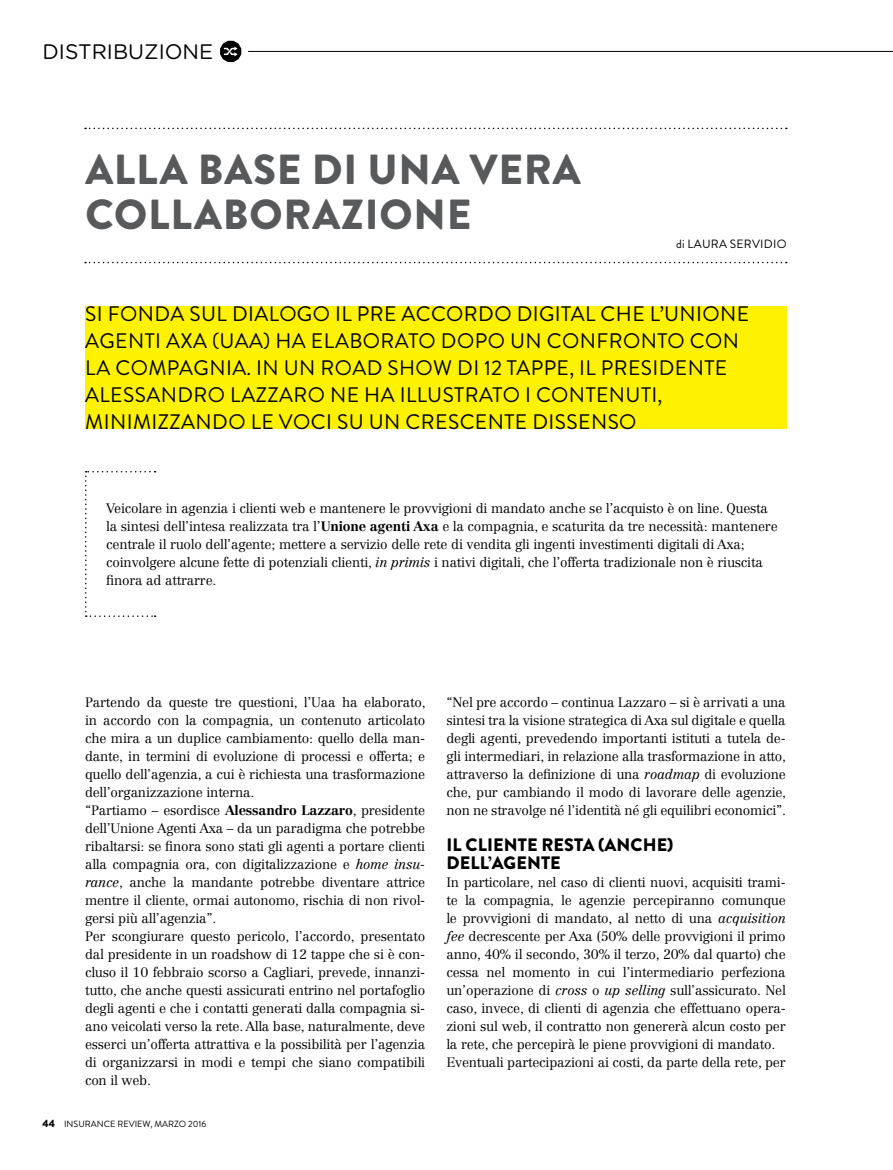
<style>
.page{position:relative;width:893px;height:1170px;background:#fff}
.page>*{position:absolute;margin:0;border:0;box-sizing:border-box;transform-origin:0 0}
.t1{font:900 42px/45px "Brandon Grotesque";letter-spacing:.02em;color:#58595b}
.t2{font:21px/27px "Brandon Grotesque";letter-spacing:.02em;color:#000}
.t3{font:21px "Gotham Rounded";color:#000}
.t4{font:900 18px "Brandon Grotesque";color:#000}
.t5{font:300 13.5px/18px "Centennial LT Std";letter-spacing:-.015em;color:#000}
.t6{font:12px "Brandon Grotesque";letter-spacing:.02em;color:#000}
.t7{font:9px "Brandon Grotesque";color:#000}
.s1{font-weight:700}
.s2{font-style:italic}
.s3{font-weight:900;font-size:10.5px}
</style>
<div class="page">
<div style="left:85px;top:306px;width:702px;height:122px;background:#fff200"></div>
<svg style="left:85px;top:262px;width:702px;height:1px"></svg>
<svg style="left:85px;top:128px;width:702px;height:1px"></svg>
<svg style="left:85px;top:471px;width:71px;height:146px"></svg>
<svg style="left:220px;top:41px;width:21px;height:21px"></svg>
<hr style="left:248px;top:51px;width:645px;height:1px;background:#000">
<h2 class="t3" style="left:43px;top:37px;width:172px">DISTRIBUZIONE</h2>
<h1 class="t1" style="left:85px;top:148px;width:497px">ALLA BASE DI UNA VERA<br>COLLABORAZIONE</h1>
<p class="t6" style="left:676px;top:235px;width:112px">di LAURA SERVIDIO</p>
<p class="t2" style="left:85px;top:300px;width:666px">SI FONDA SUL DIALOGO IL PRE ACCORDO DIGITAL CHE L’UNIONE AGENTI AXA (UAA) HA ELABORATO DOPO UN CONFRONTO CON LA COMPAGNIA. IN UN ROAD SHOW DI 12 TAPPE, IL PRESIDENTE ALESSANDRO LAZZARO NE HA ILLUSTRATO I CONTENUTI, MINIMIZZANDO LE VOCI SU UN CRESCENTE DISSENSO</p>
<p class="t5" style="left:106px;top:499px;width:673px">Veicolare in agenzia i clienti web e mantenere le provvigioni di mandato anche se l’acquisto è on line. Questa la sintesi dell’intesa realizzata tra l’<span class="s1">Unione agenti Axa</span> e la compagnia, e scaturita da tre necessità: mantenere centrale il ruolo dell’agente; mettere a servizio delle rete di vendita gli ingenti investimenti digitali di Axa; coinvolgere alcune fette di potenziali clienti, <span class="s2">in primis</span> i nativi digitali, che l’offerta tradizionale non è riuscita finora ad attrarre.</p>
<p class="t5" style="left:85px;top:693px;width:342px">Partendo da queste tre questioni, l’Uaa ha elaborato, in accordo con la compagnia, un contenuto articolato che mira a un duplice cambiamento: quello della man&shy;dante, in termini di evoluzione di processi e offerta; e quello dell’agenzia, a cui è richiesta una trasformazione dell’organizzazione interna.<br>“Partiamo – esordisce <span class="s1">Alessandro Lazzaro</span>, presidente dell’Unione Agenti Axa – da un paradigma che potrebbe ribaltarsi: se finora sono stati gli agenti a portare clienti alla compagnia ora, con digitalizzazione e <span class="s2">home insu&shy;rance</span>, anche la mandante potrebbe diventare attrice mentre il cliente, ormai autonomo, rischia di non rivol&shy;gersi più all’agenzia”.<br>Per scongiurare questo pericolo, l’accordo, presentato dal presidente in un roadshow di 12 tappe che si è con&shy;cluso il 10 febbraio scorso a Cagliari, prevede, innanzi&shy;tutto, che anche questi assicurati entrino nel portafoglio degli agenti e che i contatti generati dalla compagnia si&shy;ano veicolati verso la rete. Alla base, naturalmente, deve esserci un’offerta attrattiva e la possibilità per l’agenzia di organizzarsi in modi e tempi che siano compatibili con il web.</p>
<p class="t5" style="left:446px;top:692px;width:341px;text-align:justify">“Nel pre accordo – continua Lazzaro – si è arrivati a una sintesi tra la visione strategica di Axa sul digitale e quella degli agenti, prevedendo importanti istituti a tutela de&shy;gli intermediari, in relazione alla trasformazione in atto, attraverso la definizione di una <span class="s2">roadmap</span> di evoluzione che, pur cambiando il modo di lavorare delle agenzie, non ne stravolge né l’identità né gli equilibri economici”.</p>
<h3 class="t4" style="left:446px;top:831px;width:31px">IL CLIENTE</h3>
<h3 class="t4" style="left:541px;top:831px;width:12px">RESTA</h3>
<h3 class="t4" style="left:598px;top:831px;width:20px">(ANCHE</h3>
<h3 class="t4" style="left:667px;top:831px;width:8px">)</h3>
<h3 class="t4" style="left:446px;top:849px;width:12px">DELL</h3>
<h3 class="t4" style="left:488px;top:849px;width:16px">’AGENTE</h3>
<p class="t5" style="left:446px;top:873px;width:341px">In particolare, nel caso di clienti nuovi, acquisiti trami&shy;te la compagnia, le agenzie percepiranno comunque le provvigioni di mandato, al netto di una <span class="s2">acquisition fee</span> decrescente per Axa (50% delle provvigioni il primo anno, 40% il secondo, 30% il terzo, 20% dal quarto) che cessa nel momento in cui l’intermediario perfeziona un’operazione di <span class="s2">cross</span> o <span class="s2">up selling</span> sull’assicurato. Nel caso, invece, di clienti di agenzia che effettuano opera&shy;zioni sul web, il contratto non genererà alcun costo per la rete, che percepirà le piene provvigioni di mandato.<br>Eventuali partecipazioni ai costi, da parte della rete, per</p>
<p class="t7" style="left:43px;top:1117px;width:165px"><span class="s3">44</span> INSURANCE REVIEW, MARZO 2016</p>
</div>
